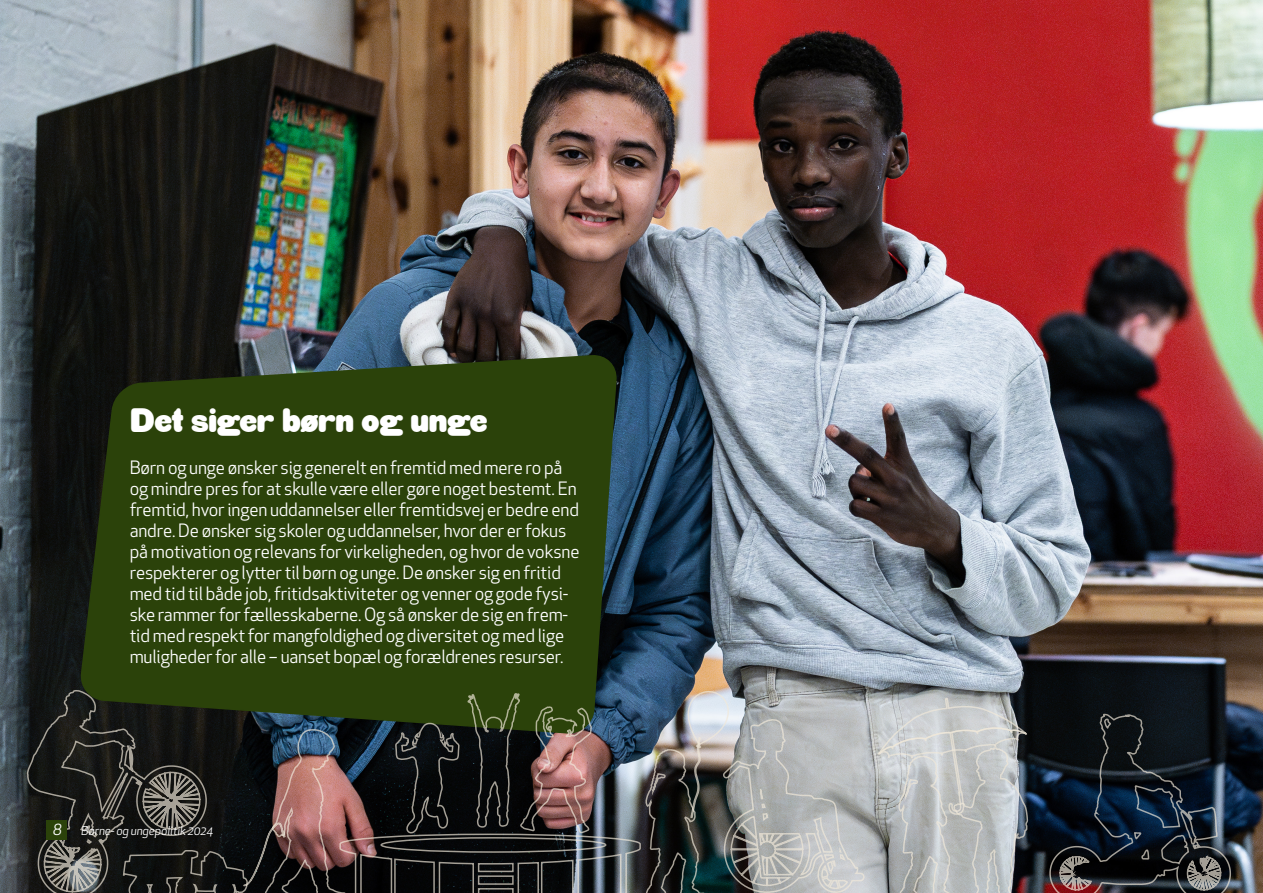
<style>
.page{position:relative;width:1263px;height:893px;background:#fff}
.page>*{position:absolute;margin:0;border:0;box-sizing:border-box;transform-origin:0 0}
.t1{font:33px "HWT Gothic Round";letter-spacing:-.01em;color:#fff}
.t2{font:18px/21px "Apex New";letter-spacing:-.01em;color:#fff}
.t3{font:italic 15px "Apex New";color:#fff}
.t4{font:italic 12px "Apex New";letter-spacing:-.01em;color:#fff}
</style>
<div class="page">
<img style="left:0;top:0;width:1263px;height:893px">
<svg style="left:78px;top:355px;width:540px;height:333px;background:#293f0d"></svg>
<svg style="left:877px;top:697px;width:152px;height:196px;background:#b1b4b5"></svg>
<svg style="left:1048px;top:713px;width:184px;height:180px;background:#1b222b"></svg>
<img style="left:26px;top:688px;width:839px;height:205px">
<p class="t1" style="left:130px;top:402px;width:360px">Det siger børn og unge</p>
<p class="t2" style="left:130px;top:457px;width:451px">Børn og unge ønsker sig generelt en fremtid med mere ro på og mindre pres for at skulle være eller gøre noget bestemt. En fremtid, hvor ingen uddannelser eller fremtidsvej er bedre end andre. De ønsker sig skoler og uddannelser, hvor der er fokus på motivation og relevans for virkeligheden, og hvor de voksne respekterer og lytter til børn og unge. De ønsker sig en fritid med tid til både job, fritidsaktiviteter og venner og gode fysi&shy;ske rammer for fællesskaberne. Og så ønsker de sig en frem&shy;tid med respekt for mangfoldighed og diversitet og med lige muligheder for alle – uanset bopæl og forældrenes resurser.</p>
<p class="t3" style="left:53px;top:820px;width:10px">8</p>
<p class="t4" style="left:81px;top:823px;width:133px">Børne- og ungepolitik 2024</p>
</div>
